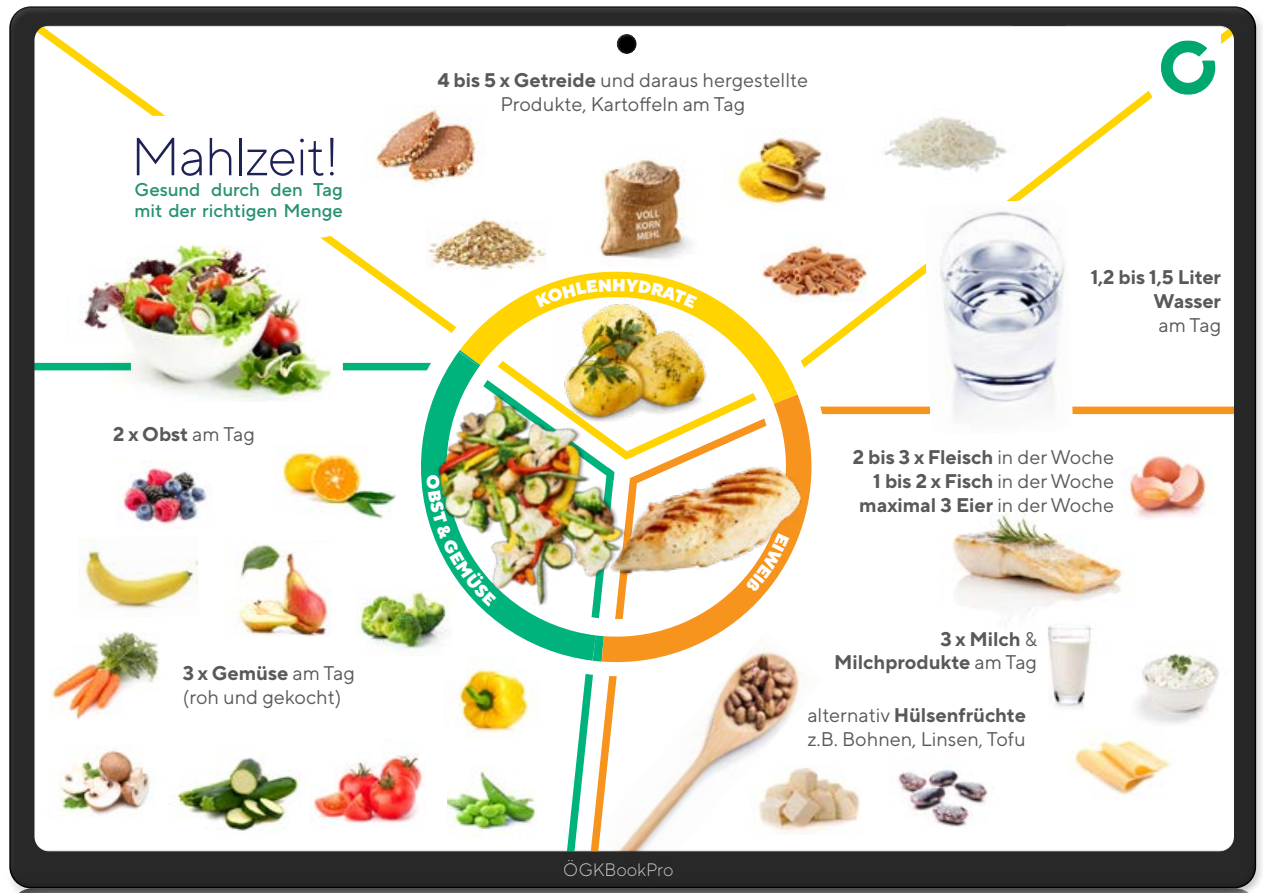
<style>
.page{position:relative;width:1263px;height:893px;background:#fff}
.page>*{position:absolute;margin:0;border:0;box-sizing:border-box;transform-origin:0 0}
.t1{font:300 53.4px "TT Norms Pro";letter-spacing:-.02em;color:#1d2256}
.t2{font:19.8px/23.7px "TT Norms Pro";color:#58595b}
.t3{font:700 19.8px/23.7px "TT Norms Pro";color:#58595b;text-align:right}
.t4{font:500 18.6px/20.7px "TT Norms Pro";color:#279174}
.t5{font:300 18px "TT Norms Pro";color:#fff}
.s1{font-weight:400}
.s2{font-weight:700}
</style>
<div class="page">
<div style="left:4px;top:8px;width:1259px;height:885px;background:#000;opacity:.75"></div>
<div style="left:32px;top:26px;width:1204px;height:825px;background:#fff;border-radius:17px"></div>
<svg style="left:757px;top:16px;width:490px;height:385px"></svg>
<svg style="left:25px;top:15px;width:612px;height:356px"></svg>
<div style="left:788px;top:407px;width:453px;height:7px;background:#f7941e"></div>
<div style="left:23px;top:363px;width:108px;height:7px;background:#00b37d"></div>
<svg style="left:434px;top:259px;width:383px;height:63px"></svg>
<img style="left:553px;top:287px;width:157px;height:35px">
<img style="left:374px;top:349px;width:52px;height:162px">
<div style="left:106px;top:116px;width:254px;height:122px;background:#fff;border-radius:43px"></div>
<img style="left:925px;top:200px;width:147px;height:218px">
<img style="left:427px;top:198px;width:121px;height:87px">
<img style="left:724px;top:129px;width:121px;height:80px">
<img style="left:761px;top:232px;width:106px;height:71px">
<img style="left:1137px;top:646px;width:82px;height:78px">
<img style="left:1069px;top:731px;width:102px;height:65px">
<img style="left:824px;top:777px;width:36px;height:54px">
<img style="left:78px;top:538px;width:121px;height:71px">
<img style="left:281px;top:444px;width:114px;height:75px">
<img style="left:117px;top:460px;width:95px;height:68px">
<img style="left:236px;top:541px;width:94px;height:96px">
<img style="left:59px;top:745px;width:95px;height:70px">
<img style="left:51px;top:631px;width:108px;height:89px">
<img style="left:169px;top:746px;width:132px;height:85px">
<img style="left:356px;top:590px;width:70px;height:65px">
<div style="left:1152px;top:34px;width:69px;height:71px;background:#fff"></div>
<img style="left:310px;top:739px;width:114px;height:85px">
<img style="left:593px;top:776px;width:231px;height:107px">
<img style="left:66px;top:222px;width:270px;height:179px">
<img style="left:874px;top:95px;width:141px;height:95px">
<img style="left:365px;top:105px;width:121px;height:81px">
<div style="left:1143px;top:27px;width:78px;height:84px;background:#fff;border-radius:50%"></div>
<svg style="left:1161px;top:40px;width:54px;height:55px"></svg>
<img style="left:577px;top:146px;width:128px;height:127px">
<img style="left:898px;top:769px;width:90px;height:58px">
<img style="left:952px;top:511px;width:172px;height:99px">
<img style="left:1122px;top:455px;width:85px;height:64px">
<img style="left:1048px;top:626px;width:44px;height:81px">
<div style="left:22px;top:13px;width:1224px;height:851px;border:12px solid #292829;border-radius:21px"></div>
<hr style="left:1012px;top:26px;width:51px;height:1px;background:#dcddde">
<hr style="left:1012px;top:24px;width:53px;height:2px;background:#292829">
<svg style="left:535px;top:279px;width:162px;height:30px"></svg>
<img style="left:426px;top:322px;width:393px;height:549px">
<h1 class="t1" style="left:131px;top:122px;width:210px">Mahlzeit!</h1>
<p class="t4" style="left:134px;top:179px;width:210px">Gesund durch den Tag mit der richtigen Menge</p>
<p class="t3" style="left:113px;top:422px;width:143px">2 x Obst <span class="s1">am Tag</span></p>
<p class="t2" style="left:183px;top:661px;width:174px"><span class="s2">3 x Gemüse</span> am Tag (roh und gekocht)</p>
<p class="t2" style="left:438px;top:67px;width:372px;text-align:center"><span class="s2">4 bis 5 x Getreide</span> und daraus hergestellte<br>Produkte, Kartoffeln am Tag</p>
<p class="t3" style="left:1091px;top:265px;width:132px">1,2 bis 1,5 Liter<br>Wasser</p>
<p class="t2" style="left:1158px;top:312px;width:64px">am Tag</p>
<p class="t3" style="left:853px;top:445px;width:263px">2 bis 3 x Fleisch <span class="s1">in der Woche<br></span>1 bis 2 x Fisch <span class="s1">in der Woche </span>maximal 3 Eier <span class="s1">in der Woche</span></p>
<p class="t3" style="left:834px;top:626px;width:204px">3 x Milch <span class="s1">&amp;<br></span>Milchprodukte <span class="s1">am Tag</span></p>
<p class="t5" style="left:564px;top:858px;width:111px">ÖGKBookPro</p>
<p class="t2" style="left:807px;top:702px;width:220px">alternativ <span class="s2">Hülsenfrüchte </span>z.B. Bohnen, Linsen, Tofu</p>
</div>
